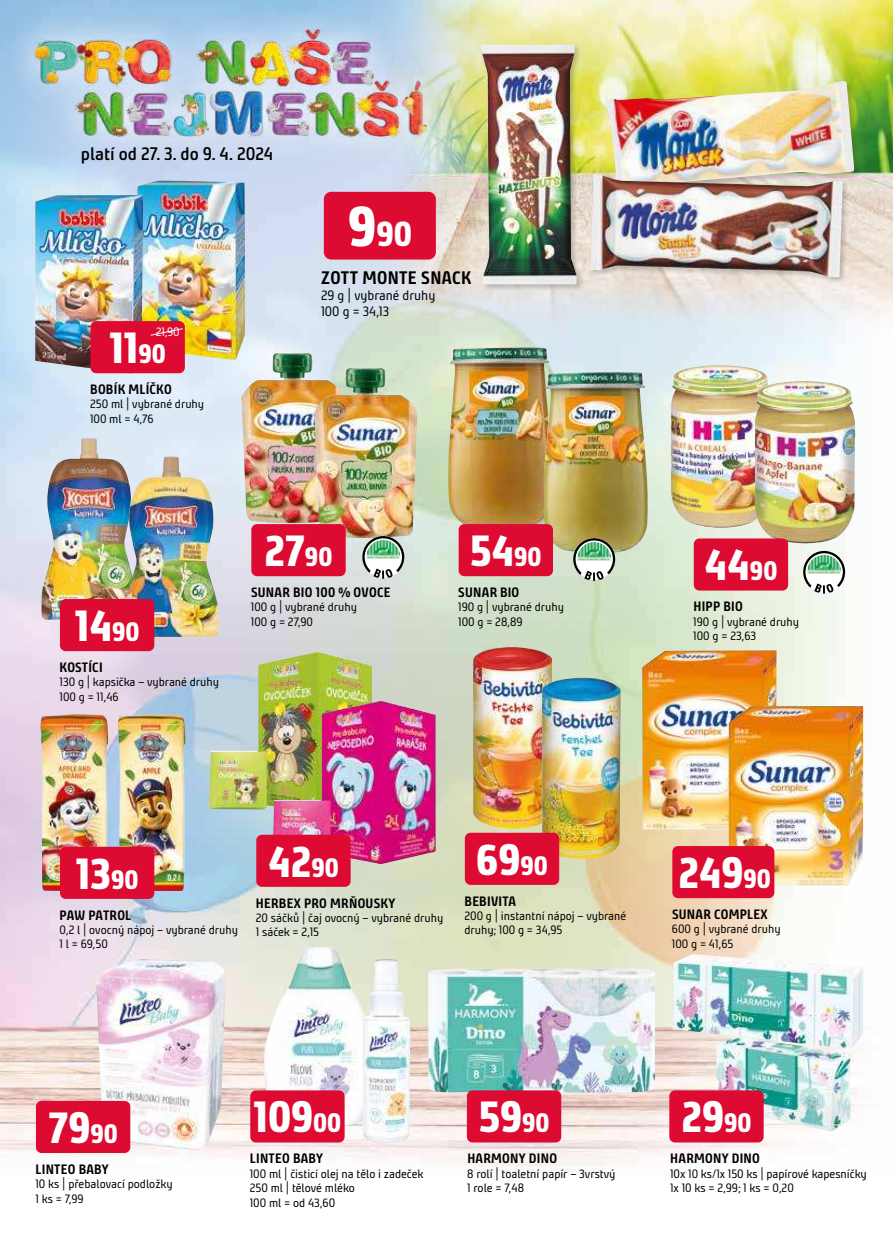
<style>
.page{position:relative;width:893px;height:1234px;background:#fff}
.page>*{position:absolute;margin:0;border:0;box-sizing:border-box;transform-origin:0 0}
.t1{font:800 43.35px "Bunday Clean";color:#fff}
.t2{font:800 34.2px "Bunday Clean";color:#fff}
.t3{font:600 18px "Bunday Clean";color:#000}
.t4{font:700 18px "Bunday Clean";letter-spacing:.02em;color:#000}
.t5{font:700 13.5px "Bunday Clean";letter-spacing:.02em;color:#000}
.t6{font:13.5px/16.2px "Bunday Clean";color:#000}
.t7{font:12px/14.4px "Bunday Clean";color:#000}
.t8{font:12px "Bunday Clean";color:#fff}
.s1{font-size:26.25px}
.s2{font-size:56.25px}
</style>
<div class="page">
<img style="left:0;top:0;width:864px;height:1172px">
<svg style="left:5px;top:1px;width:293px;height:165px;background:#aecdea"></svg>
<img style="left:34px;top:30px;width:264px;height:108px">
<img style="left:137px;top:180px;width:108px;height:180px">
<img style="left:35px;top:195px;width:108px;height:179px">
<img style="left:41px;top:438px;width:97px;height:182px">
<img style="left:123px;top:456px;width:96px;height:182px">
<img style="left:241px;top:353px;width:103px;height:170px">
<img style="left:314px;top:368px;width:103px;height:170px">
<img style="left:448px;top:347px;width:104px;height:182px">
<img style="left:543px;top:371px;width:105px;height:183px">
<img style="left:670px;top:365px;width:101px;height:162px">
<img style="left:754px;top:381px;width:101px;height:162px">
<img style="left:209px;top:651px;width:164px;height:164px">
<img style="left:273px;top:700px;width:163px;height:164px">
<img style="left:472px;top:646px;width:82px;height:182px">
<img style="left:542px;top:677px;width:80px;height:181px">
<img style="left:96px;top:959px;width:130px;height:190px">
<img style="left:40px;top:714px;width:68px;height:176px">
<img style="left:118px;top:714px;width:67px;height:176px">
<img style="left:642px;top:650px;width:134px;height:179px">
<img style="left:729px;top:706px;width:134px;height:179px">
<img style="left:264px;top:946px;width:113px;height:180px">
<img style="left:363px;top:959px;width:47px;height:183px">
<img style="left:673px;top:954px;width:190px;height:94px">
<img style="left:428px;top:968px;width:227px;height:124px">
<img style="left:716px;top:1036px;width:134px;height:95px">
<div style="left:91px;top:321px;width:94px;height:52px;background:#dd0a31;border-radius:6px"></div>
<svg style="left:150px;top:328px;width:33px;height:8px"></svg>
<div style="left:251px;top:524px;width:95px;height:52px;background:#dd0a31;border-radius:6px"></div>
<div style="left:60px;top:599px;width:94px;height:52px;background:#dd0a31;border-radius:6px"></div>
<div style="left:60px;top:846px;width:94px;height:52px;background:#dd0a31;border-radius:6px"></div>
<div style="left:672px;top:845px;width:102px;height:53px;background:#dd0a31;border-radius:6px"></div>
<div style="left:256px;top:834px;width:95px;height:52px;background:#dd0a31;border-radius:6px"></div>
<div style="left:459px;top:524px;width:94px;height:52px;background:#dd0a31;border-radius:6px"></div>
<div style="left:250px;top:1090px;width:95px;height:52px;background:#dd0a31;border-radius:6px"></div>
<div style="left:467px;top:1090px;width:94px;height:52px;background:#dd0a31;border-radius:6px"></div>
<div style="left:669px;top:1090px;width:95px;height:52px;background:#dd0a31;border-radius:6px"></div>
<div style="left:465px;top:832px;width:94px;height:52px;background:#dd0a31;border-radius:6px"></div>
<div style="left:694px;top:538px;width:94px;height:52px;background:#dd0a31;border-radius:6px"></div>
<div style="left:36px;top:1100px;width:94px;height:52px;background:#dd0a31;border-radius:6px"></div>
<img style="left:298px;top:0;width:595px;height:341px">
<div style="left:324px;top:192px;width:112px;height:67px;background:#dd0a31;border-radius:7px"></div>
<svg style="left:362px;top:535px;width:43px;height:43px"></svg>
<svg style="left:573px;top:537px;width:42px;height:43px"></svg>
<svg style="left:803px;top:550px;width:42px;height:43px"></svg>
<div style="left:480px;top:43px;width:104px;height:248px;background:#000;opacity:.2"></div>
<img style="left:481px;top:45px;width:96px;height:239px">
<div style="left:603px;top:80px;width:259px;height:121px;background:#000;opacity:.2"></div>
<img style="left:603px;top:81px;width:251px;height:114px">
<div style="left:589px;top:172px;width:261px;height:112px;background:#000;opacity:.2"></div>
<img style="left:590px;top:174px;width:253px;height:103px">
<h3 class="t3" style="left:81px;top:142px;width:194px">platí od 27. 3. do 9. 4. 2024</h3>
<p class="t8" style="left:156px;top:325px;width:25px">21,90</p>
<h1 class="t1" style="left:109px;top:332px;width:58px">11<span class="s1">90</span></h1>
<p class="t5" style="left:90px;top:380px;width:83px">BOBÍK MLÍČKO</p>
<p class="t7" style="left:90px;top:397px;width:116px">250 ml | vybrané druhy<br>100 ml = 4,76</p>
<h2 class="t2" style="left:348px;top:221px;width:66px"><span class="s2">9</span>90</h2>
<h3 class="t4" style="left:321px;top:265px;width:152px">ZOTT MONTE SNACK</h3>
<p class="t6" style="left:321px;top:287px;width:116px">29 g | vybrané druhy<br>100 g = 34,13</p>
<h1 class="t1" style="left:75px;top:609px;width:66px">14<span class="s1">90</span></h1>
<p class="t5" style="left:60px;top:658px;width:45px">KOSTÍCI</p>
<p class="t7" style="left:60px;top:674px;width:161px">130 g | kapsička – vybrané druhy<br>100 g = 11,46</p>
<h1 class="t1" style="left:265px;top:534px;width:69px">27<span class="s1">90</span></h1>
<p class="t5" style="left:251px;top:583px;width:141px">SUNAR BIO 100 % OVOCE</p>
<p class="t7" style="left:251px;top:600px;width:108px">100 g | vybrané druhy<br>100 g = 27,90</p>
<h1 class="t1" style="left:470px;top:534px;width:73px">54<span class="s1">90</span></h1>
<p class="t5" style="left:458px;top:583px;width:62px">SUNAR BIO</p>
<p class="t7" style="left:458px;top:600px;width:107px">190 g | vybrané druhy<br>100 g = 28,89</p>
<h1 class="t1" style="left:704px;top:549px;width:74px">44<span class="s1">90</span></h1>
<p class="t5" style="left:693px;top:597px;width:51px">HIPP BIO</p>
<p class="t7" style="left:693px;top:614px;width:107px">190 g | vybrané druhy<br>100 g = 23,63</p>
<h1 class="t1" style="left:76px;top:857px;width:64px">13<span class="s1">90</span></h1>
<p class="t5" style="left:60px;top:905px;width:73px">PAW PATROL</p>
<p class="t7" style="left:60px;top:922px;width:180px">0,2 l | ovocný nápoj – vybrané druhy<br>1 l = 69,50</p>
<h1 class="t1" style="left:268px;top:845px;width:72px">42<span class="s1">90</span></h1>
<p class="t5" style="left:256px;top:893px;width:141px">HERBEX PRO MRŇOUSKY</p>
<p class="t7" style="left:256px;top:910px;width:189px">20 sáčků | čaj ovocný – vybrané druhy<br>1 sáček = 2,15</p>
<h1 class="t1" style="left:476px;top:843px;width:73px">69<span class="s1">90</span></h1>
<p class="t5" style="left:464px;top:891px;width:53px">BEBIVITA</p>
<p class="t7" style="left:464px;top:908px;width:163px">200 g | instantní nápoj – vybrané druhy; 100 g = 34,95</p>
<h1 class="t1" style="left:678px;top:856px;width:94px">249<span class="s1">90</span></h1>
<p class="t5" style="left:672px;top:905px;width:97px">SUNAR COMPLEX</p>
<p class="t7" style="left:672px;top:921px;width:110px">600 g | vybrané druhy<br>100 g = 41,65</p>
<h1 class="t1" style="left:48px;top:1111px;width:71px">79<span class="s1">90</span></h1>
<p class="t5" style="left:36px;top:1159px;width:75px">LINTEO BABY</p>
<p class="t7" style="left:36px;top:1176px;width:139px">10 ks | přebalovací podložky<br>1 ks = 7,99</p>
<h1 class="t1" style="left:254px;top:1100px;width:89px">109<span class="s1">00</span></h1>
<h1 class="t1" style="left:479px;top:1100px;width:72px">59<span class="s1">90</span></h1>
<h1 class="t1" style="left:681px;top:1100px;width:71px">29<span class="s1">90</span></h1>
<p class="t5" style="left:250px;top:1149px;width:75px">LINTEO BABY</p>
<p class="t7" style="left:250px;top:1165px;width:175px">100 ml | čisticí olej na tělo i zadeček<br>250 ml | tělové mléko<br>100 ml = od 43,60</p>
<p class="t5" style="left:467px;top:1149px;width:91px">HARMONY DINO</p>
<p class="t7" style="left:467px;top:1165px;width:150px">8 rolí | toaletní papír – 3vrstvý<br>1 role = 7,48</p>
<p class="t5" style="left:670px;top:1149px;width:91px">HARMONY DINO</p>
<p class="t7" style="left:670px;top:1165px;width:198px">10x 10 ks/1x 150 ks | papírové kapesníčky<br>1x 10 ks = 2,99; 1 ks = 0,20</p>
</div>
